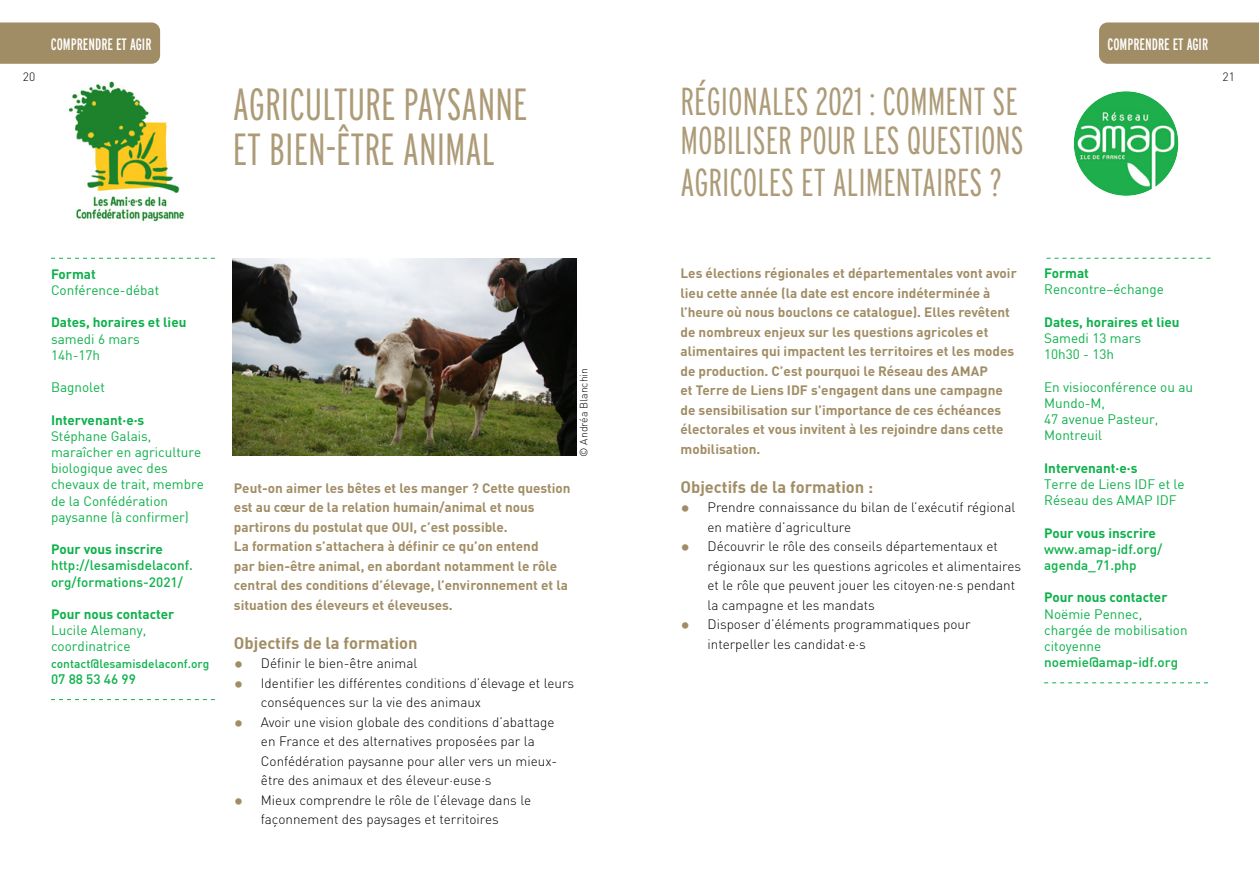
<style>
.page{position:relative;width:1259px;height:893px;background:#fff}
.page>*{position:absolute;margin:0;border:0;box-sizing:border-box;transform-origin:0 0}
.t1{font:300 extra-condensed 45px/45px "Interstate";color:#ad9b77}
.t2{font:300 extra-condensed 39px/40.5px "Interstate";color:#ad9b77}
.t3{font:16.5px "DIN Bold";color:#a18d65}
.t4{font:extra-condensed 16.5px "Interstate";color:#fff}
.t5{font:700 13.5px/19.5px "DINOT";color:#a18d65}
.t6{font:300 13.5px/19.5px "DINOT";color:#000}
.t7{font:13.5px/16.2px "DIN";color:#0db14b}
.t8{font:700 13.5px "DINOT";color:#0db14b}
.t9{font:500 13.5px/16.2px "DIN";color:#0db14b}
.t10{font:500 12px "DIN";color:#0db14b}
.t11{font:300 12px "DINOT";color:#000}
.t12{font:300 10.5px "DINOT";color:#000}
.s1{font-family:"DIN Bold";font-weight:400;font-size:19.5px;color:#a18d65}
</style>
<div class="page">
<div style="left:0;top:22px;width:160px;height:42px;background:#a18d65"></div>
<div style="left:1099px;top:22px;width:160px;height:42px;background:#a18d65"></div>
<svg style="left:51px;top:699px;width:164px;height:1px"></svg>
<svg style="left:51px;top:258px;width:164px;height:1px"></svg>
<img style="left:1073px;top:91px;width:105px;height:105px;border-radius:52px">
<div style="left:1069px;top:87px;width:114px;height:113px;border:5px solid #fff;border-radius:50%"></div>
<svg style="left:1046px;top:258px;width:164px;height:1px"></svg>
<svg style="left:1044px;top:682px;width:164px;height:1px"></svg>
<img style="left:68px;top:81px;width:116px;height:141px">
<img style="left:233px;top:259px;width:343px;height:196px">
<p class="t4" style="left:51px;top:35px;width:102px">COMPRENDRE ET AGIR</p>
<p class="t4" style="left:1107px;top:35px;width:102px">COMPRENDRE ET AGIR</p>
<p class="t11" style="left:23px;top:69px;width:14px">20</p>
<p class="t11" style="left:1222px;top:69px;width:14px">21</p>
<h1 class="t1" style="left:233px;top:81px;width:296px">AGRICULTURE PAYSANNE<br>ET BIEN-ÊTRE ANIMAL</h1>
<h2 class="t2" style="left:680px;top:81px;width:345px">RÉGIONALES 2021 : COMMENT SE<br>MOBILISER POUR LES QUESTIONS<br>AGRICOLES ET ALIMENTAIRES ?</h2>
<p class="t8" style="left:51px;top:265px;width:46px">Format</p>
<p class="t7" style="left:51px;top:282px;width:110px">Conférence-débat</p>
<p class="t8" style="left:51px;top:314px;width:137px">Dates, horaires et lieu</p>
<p class="t7" style="left:51px;top:330px;width:90px">samedi 6 mars<br>14h-17h</p>
<p class="t7" style="left:51px;top:379px;width:55px">Bagnolet</p>
<p class="t8" style="left:51px;top:411px;width:95px">Intervenant·e·s</p>
<p class="t7" style="left:51px;top:428px;width:154px">Stéphane Galais, maraîcher en agriculture biologique avec des chevaux de trait, membre de la Confédération paysanne (à confirmer)</p>
<p class="t8" style="left:51px;top:541px;width:113px">Pour vous inscrire</p>
<p class="t9" style="left:51px;top:557px;width:143px">http://lesamisdelaconf. org/formations-2021/</p>
<p class="t8" style="left:51px;top:605px;width:125px">Pour nous contacter</p>
<p class="t7" style="left:51px;top:622px;width:97px">Lucile Alemany, coordinatrice</p>
<p class="t10" style="left:51px;top:656px;width:160px">contact@lesamisdelaconf.org</p>
<p class="t9" style="left:51px;top:670px;width:86px">07 88 53 46 99</p>
<p class="t12" style="left:577px;top:457px;width:90px;rotate:-90deg">© Andréa Blanchin</p>
<p class="t5" style="left:234px;top:478px;width:338px">Peut-on aimer les bêtes et les manger ? Cette question est au cœur de la relation humain/animal et nous partirons du postulat que OUI, c’est possible.<br>La formation s’attachera à définir ce qu’on entend<br>par bien-être animal, en abordant notamment le rôle central des conditions d’élevage, l’environnement et la situation des éleveurs et éleveuses.</p>
<p class="t3" style="left:234px;top:632px;width:185px">Objectifs de la formation</p>
<p class="t6" style="left:234px;top:654px;width:185px"><span class="s1">•</span> Définir le bien-être animal</p>
<p class="t6" style="left:261px;top:673px;width:315px;text-indent:-27px"><span class="s1">•</span> Identifier les différentes conditions d’élevage et leurs conséquences sur la vie des animaux</p>
<p class="t6" style="left:261px;top:712px;width:298px;text-indent:-27px"><span class="s1">•</span> Avoir une vision globale des conditions d’abattage en France et des alternatives proposées par la Confédération paysanne pour aller vers un mieux&shy;être des animaux et des éleveur·euse·s</p>
<p class="t6" style="left:234px;top:790px;width:299px;text-align:center"><span class="s1">•</span> Mieux comprendre le rôle de l’élevage dans le façonnement des paysages et territoires</p>
<p class="t5" style="left:680px;top:263px;width:338px">Les élections régionales et départementales vont avoir lieu cette année (la date est encore indéterminée à l’heure où nous bouclons ce catalogue). Elles revêtent de nombreux enjeux sur les questions agricoles et alimentaires qui impactent les territoires et les modes de production. C’est pourquoi le Réseau des AMAP<br>et Terre de Liens IDF s'engagent dans une campagne de sensibilisation sur l’importance de ces échéances électorales et vous invitent à les rejoindre dans cette mobilisation.</p>
<p class="t3" style="left:680px;top:476px;width:194px">Objectifs de la formation :</p>
<p class="t6" style="left:707px;top:498px;width:309px;text-indent:-27px"><span class="s1">•</span> Prendre connaissance du bilan de l’exécutif régional en matière d’agriculture</p>
<p class="t6" style="left:707px;top:537px;width:315px;text-indent:-27px"><span class="s1">•</span> Découvrir le rôle des conseils départementaux et régionaux sur les questions agricoles et alimentaires et le rôle que peuvent jouer les citoyen·ne·s pendant la campagne et les mandats</p>
<p class="t6" style="left:707px;top:615px;width:264px;text-indent:-27px"><span class="s1">•</span> Disposer d’éléments programmatiques pour interpeller les candidat·e·s</p>
<p class="t8" style="left:1044px;top:265px;width:46px">Format</p>
<p class="t7" style="left:1044px;top:281px;width:121px">Rencontre–échange</p>
<p class="t8" style="left:1044px;top:313px;width:137px">Dates, horaires et lieu</p>
<p class="t7" style="left:1044px;top:330px;width:98px">Samedi 13 mars<br>10h30 - 13h</p>
<p class="t7" style="left:1044px;top:378px;width:150px">En visioconférence ou au<br>Mundo-M,<br>47 avenue Pasteur,<br>Montreuil</p>
<p class="t8" style="left:1044px;top:459px;width:95px">Intervenant·e·s</p>
<p class="t7" style="left:1044px;top:476px;width:142px">Terre de Liens IDF et le<br>Réseau des AMAP IDF</p>
<p class="t8" style="left:1044px;top:524px;width:113px">Pour vous inscrire</p>
<p class="t9" style="left:1044px;top:540px;width:120px">www.amap-idf.org/ agenda_71.php</p>
<p class="t8" style="left:1044px;top:589px;width:125px">Pour nous contacter</p>
<p class="t7" style="left:1044px;top:605px;width:145px">Noëmie Pennec, chargée de mobilisation citoyenne</p>
<p class="t9" style="left:1044px;top:654px;width:135px">noemie@amap-idf.org</p>
</div>
